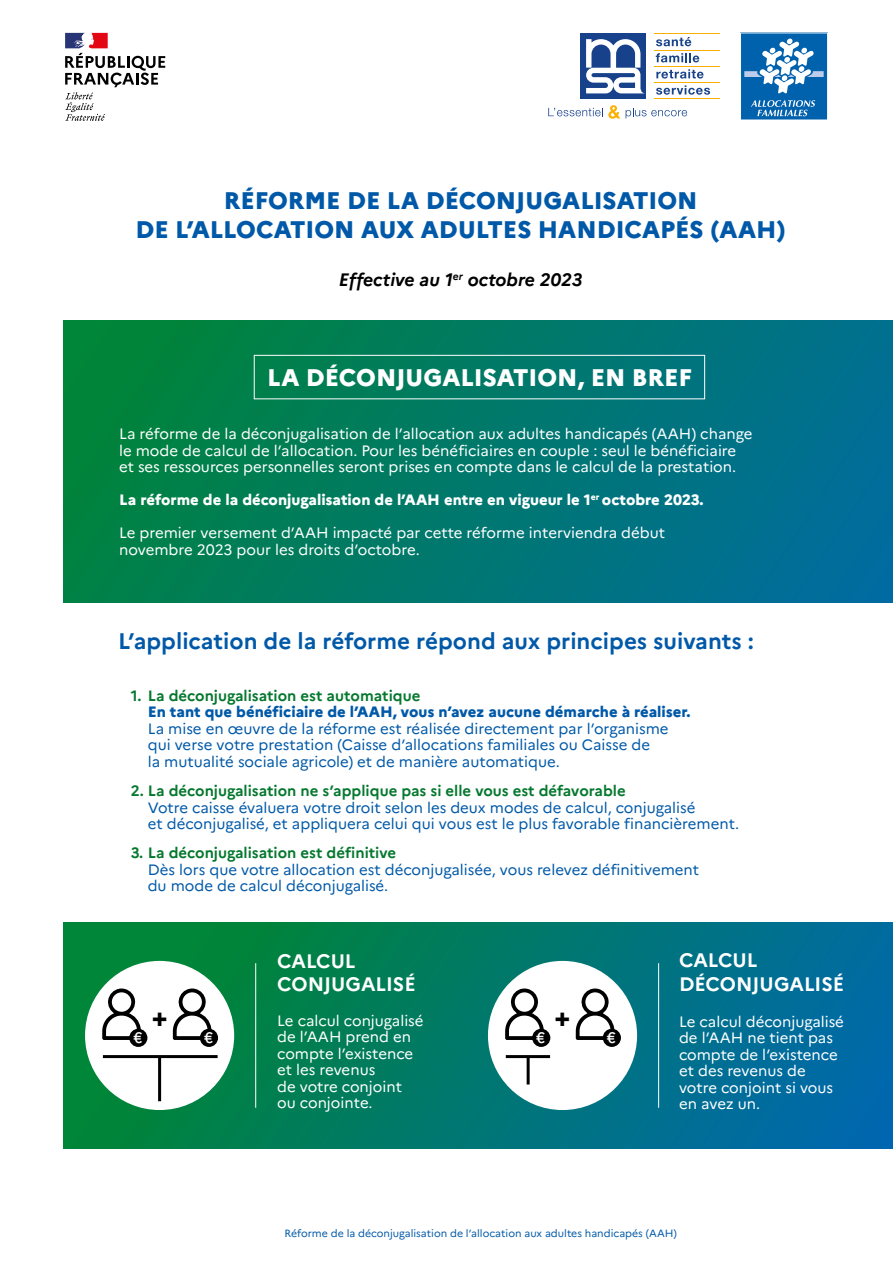
<style>
.page{position:relative;width:893px;height:1263px;background:#fff}
.page>*{position:absolute;margin:0;border:0;box-sizing:border-box;transform-origin:0 0}
.t1{font:800 26.4px "Marianne";color:#000}
.TITRE_H{font:800 24px "Marianne";color:#0059a8}
.Titre_H1{font:800 24px "Marianne";color:#fff}
.Titre_H2{font:700 22.5px "Marianne";color:#0059a8}
.Titre_H3{font:700 19.5px "Marianne";color:#fff}
.t2{font:italic 700 18px "Marianne";color:#000}
.t3{font:500 15.15px "Marianne";color:#fff}
.t4{font:15px/16.5px "Marianne";color:#0059a8}
.Chapô{font:15px/16.5px "Marianne";color:#fff}
.Chapô-2{font:800 15px "Marianne";color:#fff}
.Puce{font:10.5px "Marianne";color:#0059a8}
.s1{font-weight:700;color:#05782e}
.s2{font-weight:800}
</style>
<div class="page">
<div style="left:64px;top:321px;width:829px;height:281px;background:linear-gradient(to right,#00843b,#006d9b)"></div>
<div style="left:254px;top:355px;width:451px;height:44px;border:1px solid #fff"></div>
<div style="left:64px;top:923px;width:829px;height:225px;background:linear-gradient(to right,#01882d,#0069a8)"></div>
<hr style="left:255px;top:963px;width:1px;height:145px;background:#fff">
<hr style="left:658px;top:963px;width:1px;height:145px;background:#fff">
<div style="left:85px;top:961px;width:149px;height:149px;background:#fff;border-radius:50%"></div>
<svg style="left:101px;top:943px;width:41px;height:206px"></svg>
<div style="left:129px;top:1029px;width:18px;height:18px;background:#000;border-radius:50%"></div>
<svg style="left:172px;top:943px;width:40px;height:206px"></svg>
<div style="left:200px;top:1029px;width:18px;height:18px;background:#000;border-radius:50%"></div>
<hr style="left:103px;top:1055px;width:115px;height:3px;background:#000">
<hr style="left:158px;top:1056px;width:3px;height:45px;background:#000">
<div style="left:488px;top:961px;width:149px;height:149px;background:#fff;border-radius:50%"></div>
<svg style="left:504px;top:943px;width:41px;height:206px"></svg>
<div style="left:532px;top:1029px;width:18px;height:18px;background:#000;border-radius:50%"></div>
<svg style="left:575px;top:943px;width:40px;height:206px"></svg>
<div style="left:603px;top:1029px;width:18px;height:18px;background:#000;border-radius:50%"></div>
<hr style="left:506px;top:1055px;width:44px;height:3px;background:#000">
<hr style="left:527px;top:1056px;width:3px;height:28px;background:#000">
<div style="left:740px;top:33px;width:88px;height:87px;background:#0061ad"></div>
<div style="left:740px;top:33px;width:88px;height:87px;border:1px solid #fff"></div>
<svg style="left:744px;top:39px;width:80px;height:55px"></svg>
<svg style="left:751px;top:100px;width:64px;height:16px"></svg>
<svg style="left:656px;top:37px;width:35px;height:9px"></svg>
<svg style="left:656px;top:53px;width:43px;height:9px"></svg>
<svg style="left:656px;top:69px;width:48px;height:10px"></svg>
<svg style="left:656px;top:85px;width:54px;height:10px"></svg>
<hr style="left:655px;top:34px;width:65px;height:1px;background:#f9b000">
<hr style="left:655px;top:50px;width:65px;height:1px;background:#f9b000">
<hr style="left:655px;top:66px;width:65px;height:1px;background:#f9b000">
<hr style="left:655px;top:82px;width:65px;height:1px;background:#f9b000">
<hr style="left:655px;top:98px;width:65px;height:1px;background:#f9b000">
<div style="left:581px;top:34px;width:65px;height:65px;background:#17428b"></div>
<svg style="left:586px;top:39px;width:57px;height:54px"></svg>
<svg style="left:548px;top:105px;width:72px;height:14px"></svg>
<svg style="left:626px;top:108px;width:61px;height:10px"></svg>
<svg style="left:65px;top:33px;width:100px;height:88px"></svg>
<p class="TITRE_H" style="left:224px;top:186px;width:475px">RÉFORME DE LA DÉCONJUGALISATION</p>
<p class="TITRE_H" style="left:135px;top:215px;width:652px">DE L’ALLOCATION AUX ADULTES HANDICAPÉS (AAH)</p>
<p class="t2" style="left:339px;top:265px;width:245px">Effective au 1<sup>er</sup> octobre 2023</p>
<p class="Titre_H1" style="left:267px;top:363px;width:426px">LA DÉCONJUGALISATION, EN BREF</p>
<p class="Chapô" style="left:119px;top:426px;width:635px">La réforme de la déconjugalisation de l’allocation aux adultes handicapés (AAH) change le mode de calcul de l’allocation. Pour les bénéficiaires en couple : seul le bénéficiaire et ses ressources personnelles seront prises en compte dans le calcul de la prestation.</p>
<p class="Chapô-2" style="left:119px;top:491px;width:586px">La réforme de la déconjugalisation de l’AAH entre en vigueur le 1<sup>er</sup> octobre 2023.</p>
<p class="Chapô" style="left:119px;top:525px;width:548px">Le premier versement d’AAH impacté par cette réforme interviendra début</p>
<p class="Chapô" style="left:119px;top:541px;width:302px">novembre 2023 pour les droits d’octobre.</p>
<h2 class="Titre_H2" style="left:118px;top:627px;width:637px">L’application de la réforme répond aux principes suivants :</h2>
<p class="t4" style="left:148px;top:687px;width:544px;text-indent:-17px"><span class="s1">1. La déconjugalisation est automatique<br></span><span class="s2">En tant que bénéficiaire de l’AAH, vous n’avez aucune démarche à réaliser.<br></span>La mise en œuvre de la réforme est réalisée directement par l’organisme qui verse votre prestation (Caisse d’allocations familiales ou Caisse de<br>la mutualité sociale agricole) et de manière automatique.</p>
<p class="t4" style="left:148px;top:782px;width:593px;text-indent:-17px"><span class="s1">2. La déconjugalisation ne s’applique pas si elle vous est défavorable<br></span>Votre caisse évaluera votre droit selon les deux modes de calcul, conjugalisé<br>et déconjugalisé, et appliquera celui qui vous est le plus favorable financièrement.</p>
<p class="t4" style="left:148px;top:845px;width:553px;text-indent:-17px"><span class="s1">3. La déconjugalisation est définitive<br></span>Dès lors que votre allocation est déconjugalisée, vous relevez définitivement du mode de calcul déconjugalisé.</p>
<h1 class="t1" style="left:152px;top:1001px;width:17px">+</h1>
<p class="t3" style="left:133px;top:1028px;width:11px">€</p>
<p class="t3" style="left:204px;top:1028px;width:11px">€</p>
<h3 class="Titre_H3" style="left:277px;top:949px;width:80px">CALCUL</h3>
<h3 class="Titre_H3" style="left:277px;top:973px;width:140px">CONJUGALISÉ</h3>
<p class="Chapô" style="left:277px;top:1012px;width:148px">Le calcul conjugalisé</p>
<p class="Chapô" style="left:277px;top:1029px;width:138px">de l’AAH prend en compte l’existence</p>
<p class="Chapô" style="left:277px;top:1062px;width:100px">et les revenus</p>
<p class="Chapô" style="left:277px;top:1078px;width:126px">de votre conjoint</p>
<p class="Chapô" style="left:277px;top:1095px;width:97px">ou conjointe.</p>
<h1 class="t1" style="left:555px;top:1001px;width:17px">+</h1>
<p class="t3" style="left:536px;top:1028px;width:11px">€</p>
<p class="t3" style="left:607px;top:1028px;width:11px">€</p>
<h3 class="Titre_H3" style="left:679px;top:948px;width:80px">CALCUL</h3>
<h3 class="Titre_H3" style="left:679px;top:972px;width:167px">DÉCONJUGALISÉ</h3>
<p class="Chapô" style="left:679px;top:1013px;width:166px">Le calcul déconjugalisé de l’AAH ne tient pas compte de l’existence</p>
<p class="Chapô" style="left:679px;top:1063px;width:128px">et des revenus de</p>
<p class="Chapô" style="left:679px;top:1079px;width:156px">votre conjoint si vous</p>
<p class="Chapô" style="left:679px;top:1096px;width:83px">en avez un.</p>
<p class="Puce" style="left:284px;top:1227px;width:394px">Réforme de la déconjugalisation de l’allocation aux adultes handicapés (AAH)</p>
</div>
